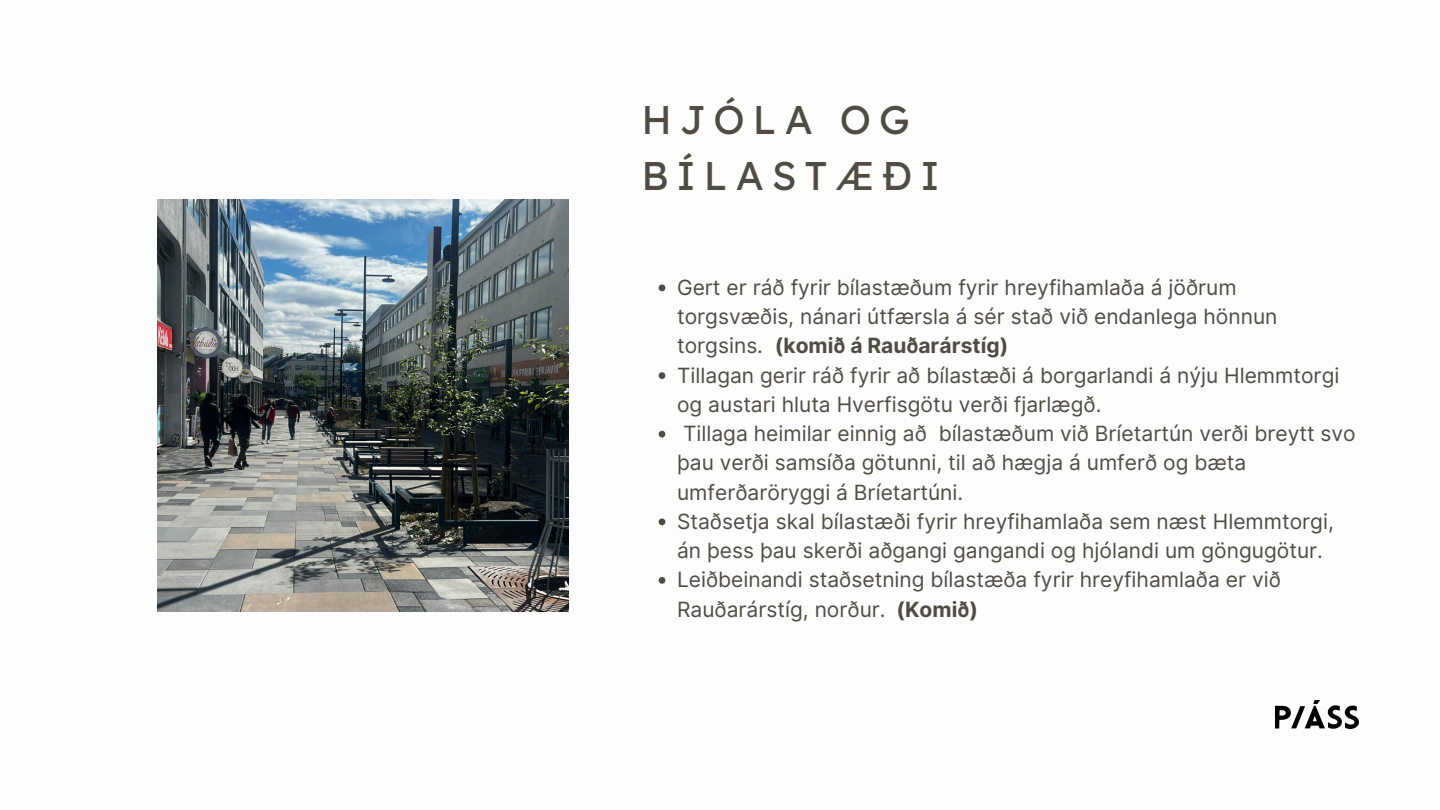
<style>
.page{position:relative;width:1440px;height:810px;background:#fff}
.page>*{position:absolute;margin:0;border:0;box-sizing:border-box;transform-origin:0 0}
.t1{font:40px/55.5px "Lexend Deca";letter-spacing:.2em;color:#504c44}
.t2{font:21px/29.2px "Inter";color:#504c44}
.t3{font:700 21px "Inter";color:#504c44}
.s1{font-weight:700}
</style>
<div class="page">
<img style="left:158px;top:199px;width:411px;height:412px">
<img style="left:1276px;top:700px;width:83px;height:29px">
<svg style="left:659px;top:284px;width:6px;height:7px"></svg>
<svg style="left:659px;top:372px;width:6px;height:7px"></svg>
<svg style="left:659px;top:431px;width:6px;height:6px"></svg>
<svg style="left:659px;top:518px;width:6px;height:7px"></svg>
<svg style="left:659px;top:577px;width:6px;height:7px"></svg>
<p class="t1" style="left:641px;top:92px;width:300px">HJÓLA OG<br>BÍLASTÆÐI</p>
<h1 class="t2" style="left:677px;top:273px;width:602px">Gert er ráð fyrir bílastæðum fyrir hreyfihamlaða á jöðrum torgsvæðis, nánari útfærsla á sér stað við endanlega hönnun torgsins. <span class="s1">(komið á Rauðarárstíg)</span></h1>
<p class="t2" style="left:677px;top:361px;width:664px">Tillagan gerir ráð fyrir að bílastæði á borgarlandi á nýju Hlemmtorgi og austari hluta Hverfisgötu verði fjarlægð.</p>
<p class="t2" style="left:677px;top:419px;width:680px">Tillaga heimilar einnig að bílastæðum við Bríetartún verði breytt svo þau verði samsíða götunni, til að hægja á umferð og bæta umferðaröryggi á Bríetartúni.</p>
<p class="t2" style="left:677px;top:507px;width:658px">Staðsetja skal bílastæði fyrir hreyfihamlaða sem næst Hlemmtorgi, án þess þau skerði aðgangi gangandi og hjólandi um göngugötur.</p>
<p class="t2" style="left:677px;top:565px;width:605px">Leiðbeinandi staðsetning bílastæða fyrir hreyfihamlaða er við<br>Rauðarárstíg, norður.</p>
<p class="t3" style="left:897px;top:597px;width:83px">(Komið)</p>
</div>
